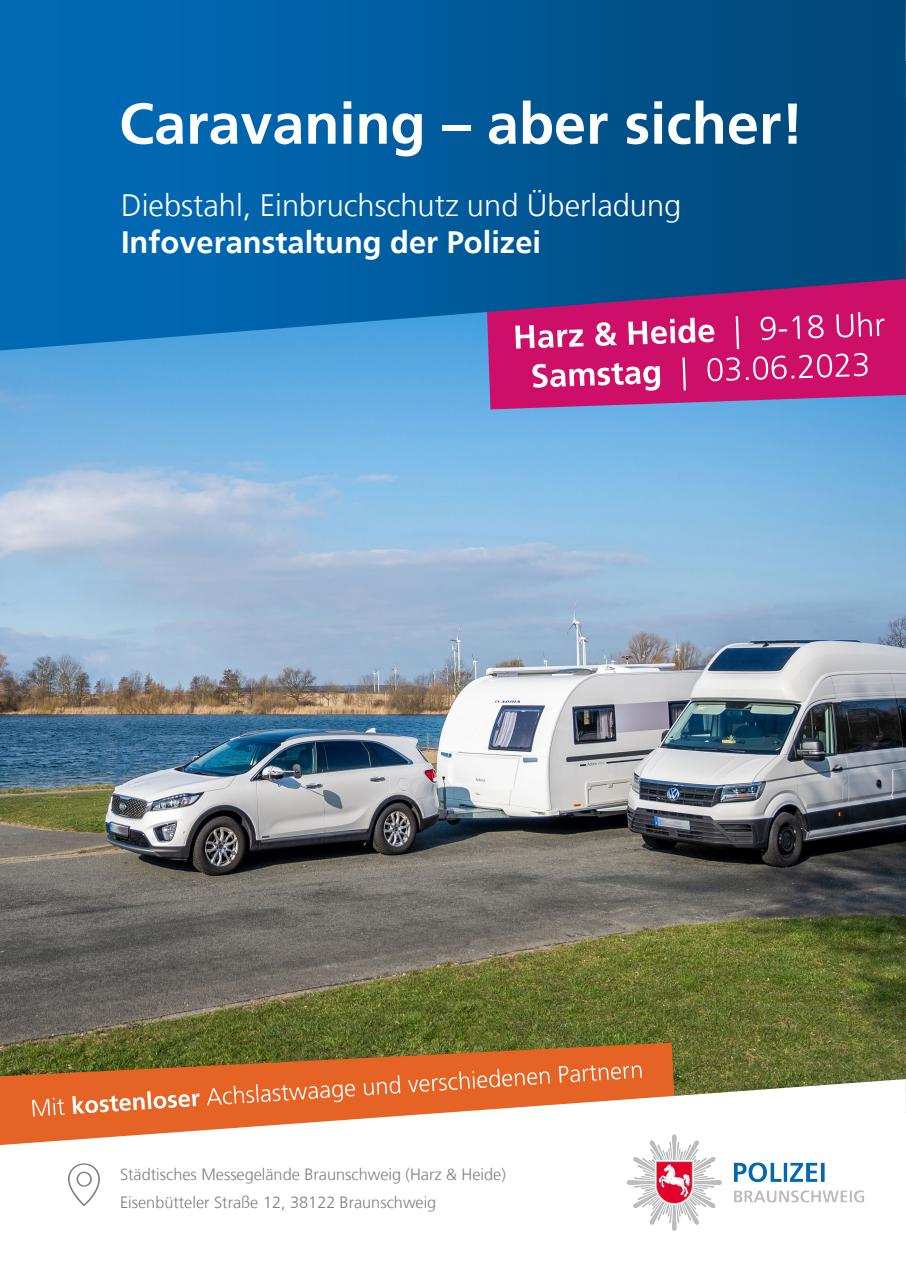
<style>
.page{position:relative;width:906px;height:1276px;background:#fff}
.page>*{position:absolute;margin:0;border:0;box-sizing:border-box;transform-origin:0 0}
.t1{font:700 57.53px "NDS Frutiger";color:#fff}
.t2{font:300 30.9px "NDS Frutiger";color:#fff}
.t3{font:700 30.9px "NDS Frutiger";color:#fff}
.t4{font:300 16.27px "NDS Frutiger";color:#7f7f7f}
</style>
<div class="page">
<img style="left:0;top:350px;width:906px;height:729px">
<svg style="left:0;top:1042px;width:677px;height:37px;background:#956326"></svg>
<svg style="left:364px;top:1065px;width:278px;height:14px;background:#e87740"></svg>
<svg style="left:0;top:1079px;width:906px;height:128px"></svg>
<svg style="left:485px;top:350px;width:421px;height:59px;background:#a9408f"></svg>
<svg style="left:0;top:0;width:906px;height:350px;background:#085a9b"></svg>
<svg style="left:515px;top:312px;width:369px;height:79px;background:#d63681"></svg>
<svg style="left:68px;top:1163px;width:32px;height:43px"></svg>
<img style="left:614px;top:1123px;width:262px;height:108px">
<p class="t1" style="left:119px;top:90px;width:686px">Caravaning – aber sicher!</p>
<p class="t2" style="left:121px;top:188px;width:562px">Diebstahl, Einbruchschutz und Überladung</p>
<p class="t3" style="left:121px;top:224px;width:421px">Infoveranstaltung der Polizei</p>
<p class="t4" style="left:120px;top:1164px;width:387px">Städtisches Messegelände Braunschweig (Harz &amp; Heide)</p>
<p class="t4" style="left:120px;top:1193px;width:318px">Eisenbütteler Straße 12, 38122 Braunschweig</p>
</div>
